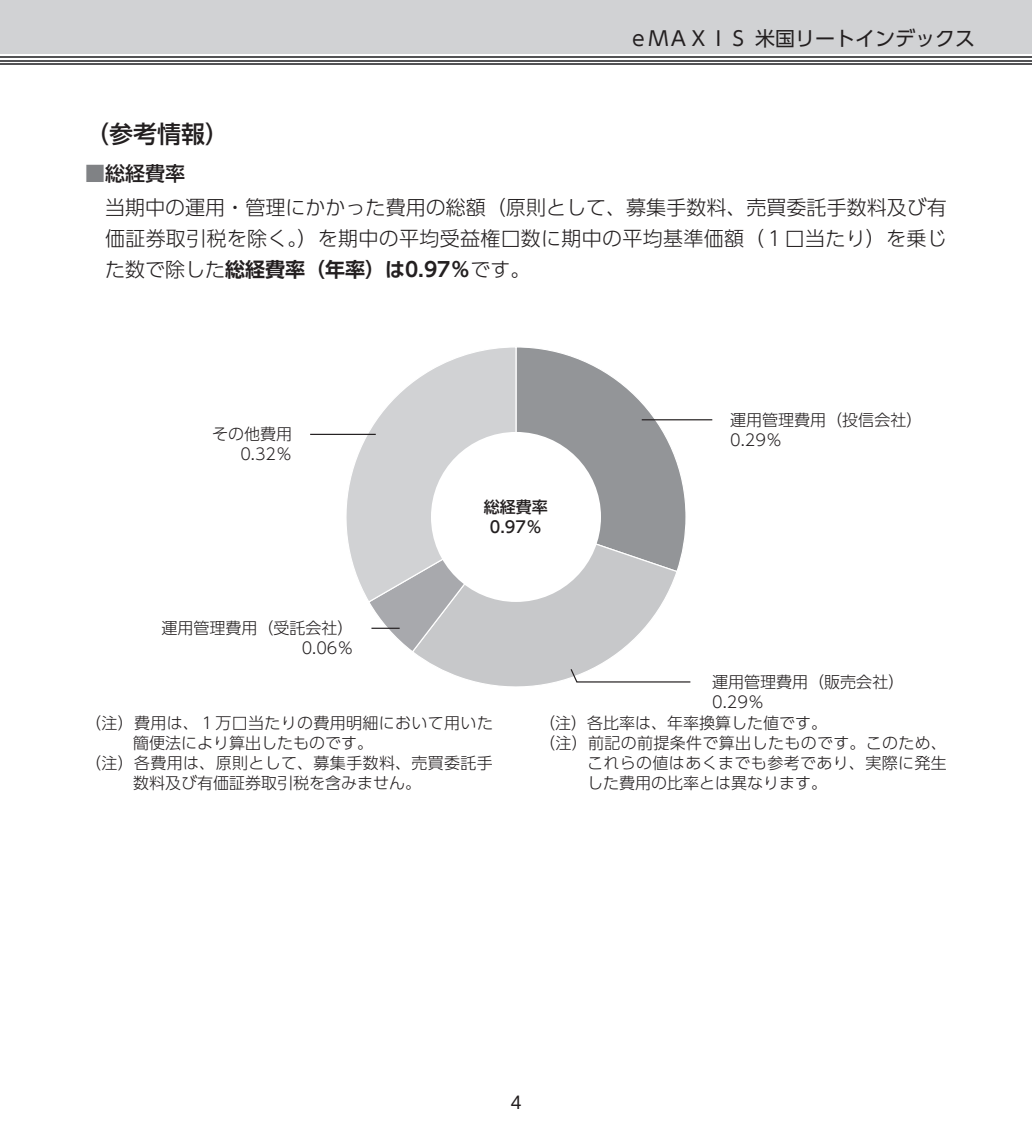
<style>
.page{position:relative;width:1032px;height:1134px;background:#fff}
.page>*{position:absolute;margin:0;border:0;box-sizing:border-box;transform-origin:0 0}
.t1{font:24px "UD Shin Go Pro Medium 90 msp RKSJ H";color:#231f20}
.t2{font:20px/31px "UD Shin Go Pro Light 90 msp RKSJ H";letter-spacing:.015em;color:#231f20}
.t3{font:20px "UD Shin Go Pro De Bold 90 msp RKSJ H";color:#231f20}
.t4{font:20px "UD Shin Go Pro Regular 90 msp RKSJ H";color:#231f20}
.t5{font:20px "UD Shin Go Pro Medium 90 msp RKSJ H";color:#231f20}
.t6{font:17px "UD Shin Go Pro Regular 90 msp RKSJ H";color:#231f20}
.t7{font:16px/20px "UD Shin Go Pro Light 90 msp RKSJ H";color:#231f20;text-align:right}
.t8{font:16px "UD Shin Go Pro Light 90 msp RKSJ H";letter-spacing:.02em;color:#231f20}
.t9{font:16px "UD Shin Go Pro Light 90 msp RKSJ H";letter-spacing:.025em;color:#231f20}
.t10{font:16px/20px "UD Shin Go Pro Medium 90 msp RKSJ H";color:#231f20;text-align:center}
.s1{color:#808285}
.s2{font-family:"UD Shin Go Pro Light 90 msp RKSJ H"}
</style>
<div class="page">
<div style="left:0;top:0;width:1032px;height:54px;background:#d1d2d4"></div>
<hr style="left:0;top:63px;width:1032px;height:2px;background:#535355">
<hr style="left:0;top:60px;width:1032px;height:1px;background:#535355">
<hr style="left:0;top:56px;width:1032px;height:2px;background:#535355">
<svg style="left:415px;top:653px;width:202px;height:34px"></svg>
<svg style="left:322px;top:433px;width:45px;height:164px"></svg>
<svg style="left:367px;top:347px;width:320px;height:306px"></svg>
<svg style="left:569px;top:668px;width:122px;height:15px"></svg>
<hr style="left:310px;top:434px;width:66px;height:1px;background:#231f20">
<hr style="left:642px;top:419px;width:70px;height:1px;background:#231f20">
<p class="t4" style="left:628px;top:31px;width:348px">ｅＭＡＸＩＳ 米国リートインデックス</p>
<h1 class="t1" style="left:85px;top:125px;width:146px">（参考情報）</h1>
<p class="t5" style="left:85px;top:165px;width:101px"><span class="s1">■</span>総経費率</p>
<p class="t2" style="left:105px;top:194px;width:843px">当期中の運用・管理にかかった費用の総額（原則として、募集手数料、売買委託手数料及び有価証券取引税を除く。）を期中の平均受益権口数に期中の平均基準価額（１口当たり）を乗じ</p>
<p class="t3" style="left:105px;top:261px;width:427px"><span class="s2">た数で除した</span>総経費率（年率）は0.97％<span class="s2">です。</span></p>
<p class="t7" style="left:212px;top:427px;width:81px">その他費用<br>0.32％</p>
<p class="t7" style="left:161px;top:620px;width:193px">運用管理費用（受託会社）<br>0.06％</p>
<p class="t10" style="left:484px;top:499px;width:65px">総経費率<br>0.97％</p>
<p class="t7" style="left:730px;top:412px;width:193px;text-align:left">運用管理費用（投信会社）<br>0.29％</p>
<p class="t7" style="left:712px;top:674px;width:193px;text-align:left">運用管理費用（販売会社）<br>0.29％</p>
<p class="t8" style="left:85px;top:717px;width:409px">（注）費用は、１万口当たりの費用明細において用いた</p>
<p class="t7" style="left:133px;top:735px;width:241px">簡便法により算出したものです。</p>
<p class="t9" style="left:85px;top:757px;width:409px">（注）各費用は、原則として、募集手数料、売買委託手</p>
<p class="t7" style="left:133px;top:775px;width:289px">数料及び有価証券取引税を含みません。</p>
<p class="t7" style="left:539px;top:715px;width:289px">（注）各比率は、年率換算した値です。</p>
<p class="t8" style="left:539px;top:737px;width:409px">（注）前記の前提条件で算出したものです。このため、</p>
<p class="t9" style="left:587px;top:757px;width:361px">これらの値はあくまでも参考であり、実際に発生</p>
<p class="t7" style="left:587px;top:775px;width:241px">した費用の比率とは異なります。</p>
<p class="t6" style="left:510px;top:1096px;width:13px">4</p>
</div>
